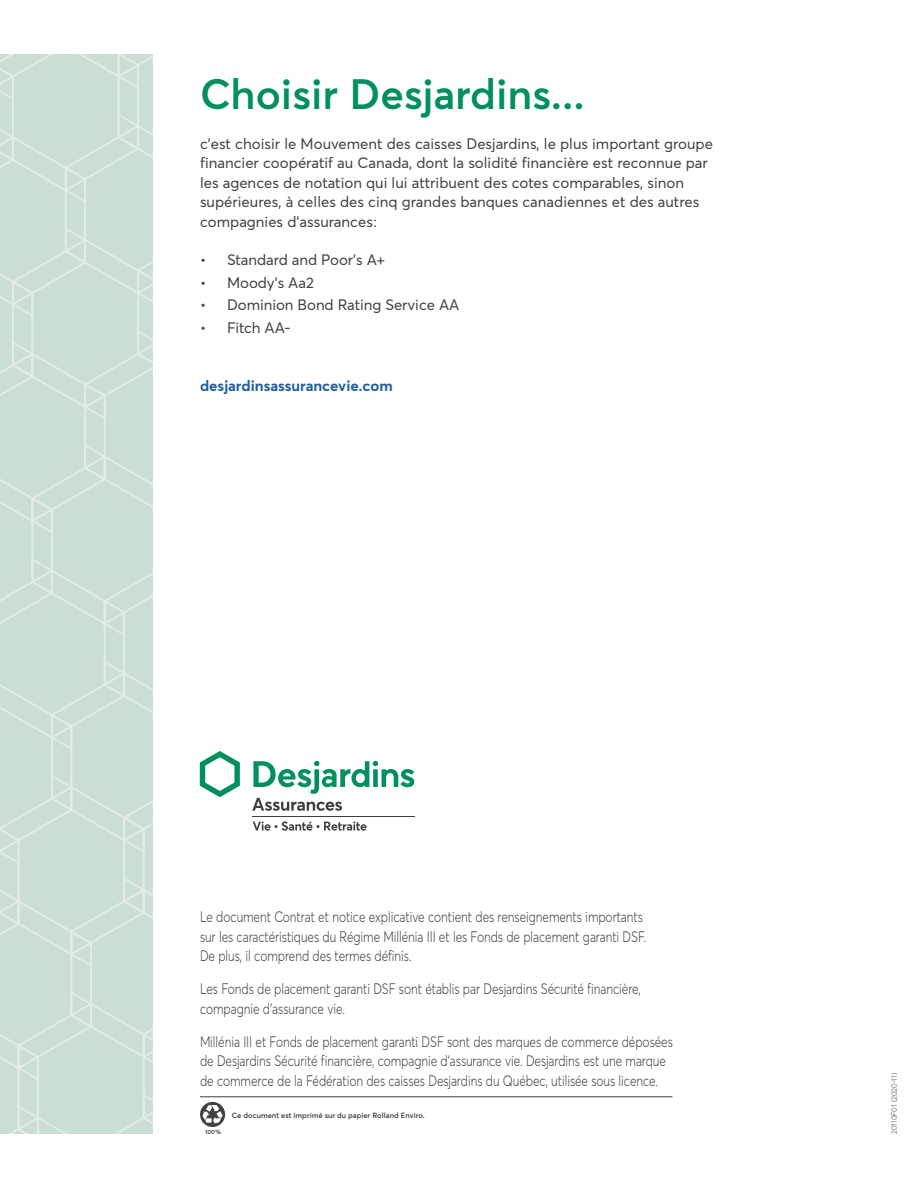
<style>
.page{position:relative;width:918px;height:1188px;background:#fff}
.page>*{position:absolute;margin:0;border:0;box-sizing:border-box;transform-origin:0 0}
.t1{font:600 42px "Averta";color:#00905e}
.t2{font:300 15px/19.5px "Averta";letter-spacing:-.005em;color:#414042;scale:.8 1}
.t3{font:15px/19.5px "Averta";color:#414042}
.t4{font:700 15px "Averta";color:#215e9e}
.t5{font:600 7.5px "Averta";color:#414042}
.t6{font:300 7.5px "Averta";color:#414042}
.t7{font:600 6px "Averta";color:#414042}
</style>
<div class="page">
<hr style="left:200px;top:1096px;width:472px;height:1px;background:#414042">
<svg style="left:200px;top:1102px;width:25px;height:25px"></svg>
<svg style="left:256px;top:830px;width:110px;height:1px"></svg>
<img style="left:200px;top:751px;width:214px;height:79px">
<svg style="left:0;top:54px;width:153px;height:1080px;background:#ccdfd5"></svg>
<h2 class="t1" style="left:200px;top:68px;width:386px">Choisir Desjardins...</h2>
<p class="t3" style="left:200px;top:134px;width:515px">c’est choisir le Mouvement des caisses Desjardins, le plus important groupe financier coopératif au Canada, dont la solidité financière est reconnue par les agences de notation qui lui attribuent des cotes comparables, sinon supérieures, à celles des cinq grandes banques canadiennes et des autres compagnies d’assurances :</p>
<p class="t3" style="left:200px;top:250px;width:187px">• Standard and Poor’s A+</p>
<p class="t3" style="left:200px;top:273px;width:115px">• Moody’s Aa2</p>
<p class="t3" style="left:200px;top:295px;width:261px">• Dominion Bond Rating Service AA</p>
<p class="t3" style="left:200px;top:318px;width:92px">• Fitch AA-</p>
<p class="t4" style="left:200px;top:376px;width:194px">desjardinsassurancevie.com</p>
<p class="t2" style="left:200px;top:907px;width:559px">Le document Contrat et notice explicative contient des renseignements importants sur les caractéristiques du Régime Millénia III et les Fonds de placement garanti DSF.<br>De plus, il comprend des termes définis.</p>
<p class="t2" style="left:200px;top:979px;width:553px">Les Fonds de placement garanti DSF sont établis par Desjardins Sécurité financière, compagnie d’assurance vie.</p>
<p class="t2" style="left:200px;top:1032px;width:593px">Millénia III et Fonds de placement garanti DSF sont des marques de commerce déposées de Desjardins Sécurité financière, compagnie d’assurance vie. Desjardins est une marque de commerce de la Fédération des caisses Desjardins du Québec, utilisée sous licence.</p>
<p class="t7" style="left:205px;top:1128px;width:18px">100 %</p>
<p class="t5" style="left:232px;top:1110px;width:194px">Ce document est imprimé sur du papier Rolland Enviro.</p>
<p class="t6" style="left:889px;top:1134px;width:62px;rotate:-90deg">20110F01 (2020-11)</p>
</div>
